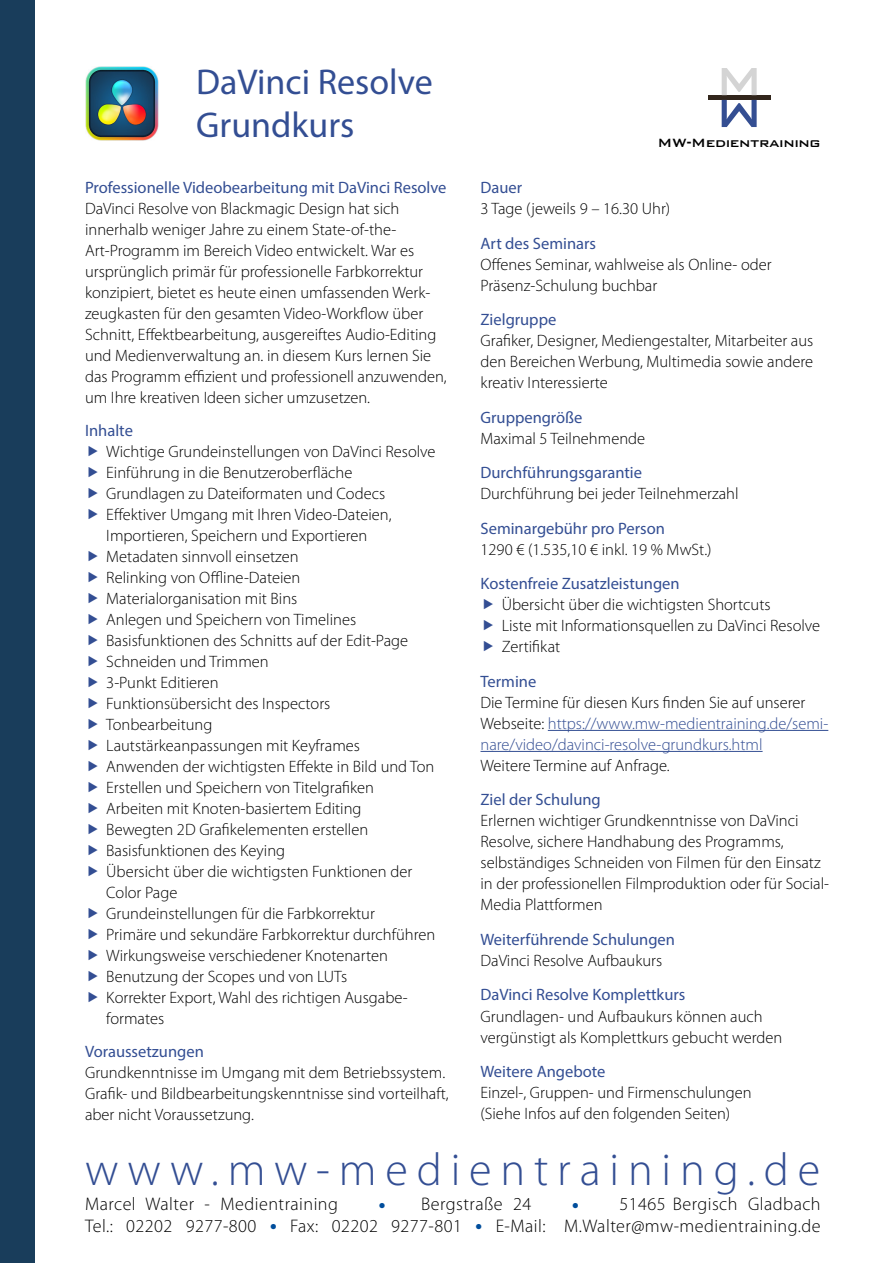
<style>
.page{position:relative;width:893px;height:1263px;background:#fff}
.page>*{position:absolute;margin:0;border:0;box-sizing:border-box;transform-origin:0 0}
.t1{font:300 46.2px "Myriad Pro";letter-spacing:.19em;color:#334e93}
.t2{font:36px/43.2px "Myriad Pro";color:#334e93}
.t3{font:300 18.3px/21.3px "Myriad Pro";letter-spacing:.025em;color:#000;text-align:right}
.t4{font:300 16.5px/21px "Myriad Pro";color:#000}
.t5{font:16.5px "Myriad Pro";color:#334e93}
.t6{font:300 16.5px/21px "Myriad Pro";color:#334e93}
.t7{font:500 16.05px "Bank Gothic BT";letter-spacing:-.025em;color:#000}
.s1{color:#000}
.s2{font-family:"Arial";font-weight:700;font-size:12.15px;color:#004e9c}
</style>
<div class="page">
<hr style="left:548px;top:730px;width:280px;height:1px;background:#334e93">
<hr style="left:480px;top:751px;width:283px;height:1px;background:#334e93">
<img style="left:85px;top:67px;width:74px;height:74px">
<div style="left:708px;top:95px;width:62px;height:5px;background:#32261c"></div>
<svg style="left:722px;top:68px;width:35px;height:59px"></svg>
<div style="left:0;top:0;width:34px;height:1263px;background:#193d5b"></div>
<h2 class="t2" style="left:196px;top:60px;width:238px">DaVinci Resolve<br>Grundkurs</h2>
<p class="t5" style="left:85px;top:177px;width:363px">Professionelle Videobearbeitung mit DaVinci Resolve</p>
<p class="t4" style="left:85px;top:198px;width:363px">DaVinci Resolve von Blackmagic Design hat sich innerhalb weniger Jahre zu einem State-of-the-Art-Programm im Bereich Video entwickelt. War es ursprünglich primär für professionelle Farbkorrektur konzipiert, bietet es heute einen umfassenden Werk&shy;zeugkasten für den gesamten Video-Workflow über Schnitt, Effektbearbeitung, ausgereiftes Audio-Editing und Medienverwaltung an. in diesem Kurs lernen Sie das Programm effizient und professionell anzuwenden, um Ihre kreativen Ideen sicher umzusetzen.</p>
<p class="t5" style="left:85px;top:420px;width:49px">Inhalte</p>
<p class="t4" style="left:106px;top:441px;width:331px">Wichtige Grundeinstellungen von DaVinci Resolve Einführung in die Benutzeroberfläche<br>Grundlagen zu Dateiformaten und Codecs Effektiver Umgang mit Ihren Video-Dateien, Importieren, Speichern und Exportieren Metadaten sinnvoll einsetzen<br>Relinking von Offline-Dateien Materialorganisation mit Bins<br>Anlegen und Speichern von Timelines Basisfunktionen des Schnitts auf der Edit-Page Schneiden und Trimmen<br>3-Punkt Editieren<br>Funktionsübersicht des Inspectors Tonbearbeitung<br>Lautstärkeanpassungen mit Keyframes Anwenden der wichtigsten Effekte in Bild und Ton Erstellen und Speichern von Titelgrafiken<br>Arbeiten mit Knoten-basiertem Editing<br>Bewegten 2D Grafikelementen erstellen Basisfunktionen des Keying<br>Übersicht über die wichtigsten Funktionen der Color Page<br>Grundeinstellungen für die Farbkorrektur<br>Primäre und sekundäre Farbkorrektur durchführen Wirkungsweise verschiedener Knotenarten Benutzung der Scopes und von LUTs<br>Korrekter Export, Wahl des richtigen Ausgabe&shy;formates</p>
<p class="t5" style="left:85px;top:1041px;width:120px">Voraussetzungen</p>
<p class="t4" style="left:85px;top:1061px;width:365px">Grundkenntnisse im Umgang mit dem Betriebssystem.<br>Grafik- und Bildbearbeitungskenntnisse sind vorteilhaft, aber nicht Voraussetzung.</p>
<p class="t7" style="left:658px;top:134px;width:165px">MW-Medientraining</p>
<p class="t5" style="left:480px;top:177px;width:43px">Dauer</p>
<p class="t4" style="left:480px;top:198px;width:191px">3 Tage (jeweils 9 – 16.30 Uhr)</p>
<p class="t5" style="left:480px;top:233px;width:117px">Art des Seminars</p>
<p class="t4" style="left:480px;top:253px;width:293px">Offenes Seminar, wahlweise als Online- oder<br>Präsenz-Schulung buchbar</p>
<p class="t5" style="left:480px;top:309px;width:77px">Zielgruppe</p>
<p class="t4" style="left:480px;top:330px;width:334px;text-align:justify">Grafiker, Designer, Mediengestalter, Mitarbeiter aus den Bereichen Werbung, Multimedia sowie andere kreativ Interessierte</p>
<p class="t5" style="left:480px;top:407px;width:104px">Gruppengröße</p>
<p class="t4" style="left:480px;top:428px;width:166px">Maximal 5 Teilnehmende</p>
<p class="t5" style="left:480px;top:462px;width:163px">Durchführungsgarantie</p>
<p class="t4" style="left:480px;top:483px;width:260px">Durchführung bei jeder Teilnehmerzahl</p>
<p class="t5" style="left:480px;top:518px;width:186px">Seminargebühr pro Person</p>
<p class="t4" style="left:480px;top:539px;width:233px">1290 € (1.535,10 € inkl. 19 % MwSt.)</p>
<p class="t5" style="left:480px;top:574px;width:201px">Kostenfreie Zusatzleistungen</p>
<p class="t4" style="left:502px;top:594px;width:320px">Übersicht über die wichtigsten Shortcuts<br>Liste mit Informationsquellen zu DaVinci Resolve<br>Zertifikat</p>
<p class="t5" style="left:480px;top:671px;width:57px">Termine</p>
<p class="t6" style="left:480px;top:692px;width:349px"><span class="s1">Die Termine für diesen Kurs finden Sie auf unserer<br>Webseite:</span> https://www.mw-medientraining.de/semi&shy;nare/video/davinci-resolve-grundkurs.html</p>
<p class="t4" style="left:480px;top:755px;width:191px">Weitere Termine auf Anfrage.</p>
<p class="t5" style="left:480px;top:790px;width:122px">Ziel der Schulung</p>
<p class="t4" style="left:480px;top:810px;width:350px">Erlernen wichtiger Grundkenntnisse von DaVinci Resolve, sichere Handhabung des Programms, selbständiges Schneiden von Filmen für den Einsatz in der professionellen Filmproduktion oder für Social-Media Plattformen</p>
<p class="t5" style="left:480px;top:929px;width:196px">Weiterführende Schulungen</p>
<p class="t4" style="left:480px;top:950px;width:183px">DaVinci Resolve Aufbaukurs</p>
<p class="t5" style="left:480px;top:985px;width:206px">DaVinci Resolve Komplettkurs</p>
<p class="t4" style="left:480px;top:1005px;width:303px">Grundlagen- und Aufbaukurs können auch vergünstigt als Komplettkurs gebucht werden</p>
<p class="t5" style="left:480px;top:1061px;width:126px">Weitere Angebote</p>
<p class="t4" style="left:480px;top:1082px;width:273px">Einzel-, Gruppen- und Firmenschulungen (Siehe Infos auf den folgenden Seiten)</p>
<h1 class="t1" style="left:85px;top:1142px;width:737px">www.mw-medientraining.de</h1>
<p class="t3" style="left:85px;top:1193px;width:254px">Marcel Walter - Medientraining</p>
<p class="t3" style="left:378px;top:1193px;width:154px"><span class="s2">●</span> Bergstraße 24</p>
<p class="t3" style="left:85px;top:1193px;width:737px"><span class="s2">●</span> 51465 Bergisch Gladbach<br>Tel.: 02202 9277-800 <span class="s2">●</span> Fax: 02202 9277-801 <span class="s2">●</span> E-Mail: M.Walter@mw-medientraining.de</p>
</div>
